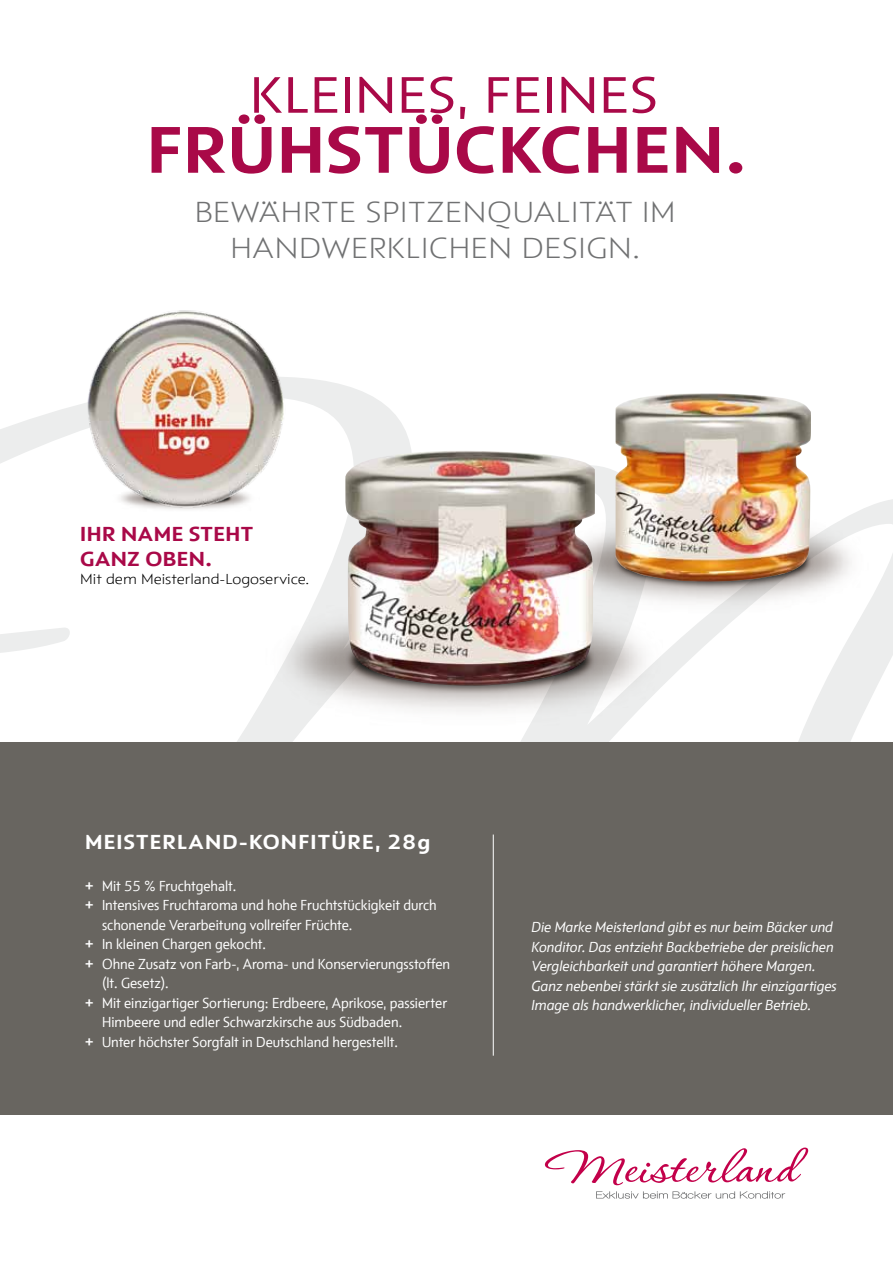
<style>
.page{position:relative;width:893px;height:1263px;background:#fff}
.page>*{position:absolute;margin:0;border:0;box-sizing:border-box;transform-origin:0 0}
.t1{font:700 67.5px "BAEK Otype";letter-spacing:.02em;color:#a90948;scale:1.15 1}
.t2{font:52.5px "BAEK Otype";letter-spacing:.02em;color:#a90948;scale:1.15 1}
.t3{font:300 30px/36px "BAEK Otype";letter-spacing:.02em;color:#707172;text-align:center;scale:1.15 1}
.t4{font:700 21px "BAEK Otype";letter-spacing:.05em;color:#fff;scale:1.15 1}
.t5{font:700 21px/25.2px "BAEK Otype";letter-spacing:.02em;color:#a90948;scale:1.15 1}
.t6{font:15px "BAEK Otype";color:#fff}
.t7{font:15px/19.5px "BAEK Otype Regular Kursiv";color:#fff}
.t8{font:300 15px "BAEK Otype";color:#000;scale:1.15 1}
.s1{font-weight:700}
</style>
<div class="page">
<svg style="left:0;top:378px;width:893px;height:364px"></svg>
<div style="left:0;top:742px;width:893px;height:372px;background:#686560"></div>
<svg style="left:596px;top:1191px;width:189px;height:8px"></svg>
<svg style="left:545px;top:1147px;width:263px;height:38px"></svg>
<hr style="left:493px;top:834px;width:1px;height:222px;background:#fff">
<img style="left:222px;top:555px;width:474px;height:187px">
<img style="left:595px;top:478px;width:298px;height:149px">
<img style="left:345px;top:451px;width:250px;height:235px">
<img style="left:616px;top:393px;width:195px;height:189px">
<img style="left:96px;top:516px;width:173px;height:26px">
<img style="left:73px;top:310px;width:223px;height:206px">
<h2 class="t2" style="left:250px;top:63px;width:356px">KLEINES, FEINES</h2>
<h1 class="t1" style="left:147px;top:108px;width:36px">FRÜ</h1>
<h1 class="t1" style="left:277px;top:108px;width:79px">HSTÜ</h1>
<h1 class="t1" style="left:455px;top:108px;width:255px">CKCHEN.</h1>
<h3 class="t3" style="left:195px;top:193px;width:419px">BEWÄHRTE SPITZENQUALITÄT IM<br>HANDWERKLICHEN DESIGN.</h3>
<h3 class="t5" style="left:80px;top:521px;width:152px">IH R NAME STEHT<br>GANZ OBEN.</h3>
<p class="t8" style="left:80px;top:570px;width:201px">M IT DEM MEISTERLAND-LOGOSERVICE.</p>
<h3 class="t4" style="left:85px;top:828px;width:302px">MEISTERLAND-KONFITÜRE, 28G</h3>
<p class="t6" style="left:85px;top:877px;width:153px"><span class="s1">+</span> Mit 55 % Fruchtgehalt.</p>
<p class="t6" style="left:85px;top:896px;width:353px"><span class="s1">+</span> Intensives Fruchtaroma und hohe Fruchtstückigkeit durch</p>
<p class="t6" style="left:102px;top:916px;width:252px">schonende Verarbeitung vollreifer Früchte.</p>
<p class="t6" style="left:85px;top:935px;width:182px"><span class="s1">+</span> In kleinen Chargen gekocht.</p>
<p class="t6" style="left:85px;top:955px;width:367px"><span class="s1">+</span> Ohne Zusatz von Farb-, Aroma- und Konservierungsstoffen</p>
<p class="t6" style="left:102px;top:974px;width:68px">(lt. Gesetz).</p>
<p class="t6" style="left:85px;top:994px;width:364px"><span class="s1">+</span> Mit einzigartiger Sortierung: Erdbeere, Aprikose, passierter</p>
<p class="t6" style="left:102px;top:1013px;width:302px">Himbeere und edler Schwarzkirsche aus Südbaden.</p>
<p class="t6" style="left:85px;top:1033px;width:314px"><span class="s1">+</span> Unter höchster Sorgfalt in Deutschland hergestellt.</p>
<p class="t7" style="left:531px;top:917px;width:307px">Die Marke Meisterland gibt es nur beim Bäcker und Konditor. Das entzieht Backbetriebe der preislichen Vergleichbarkeit und garantiert höhere Margen.<br>Ganz nebenbei stärkt sie zusätzlich Ihr einzigartiges Image als handwerklicher, individueller Betrieb.</p>
</div>
